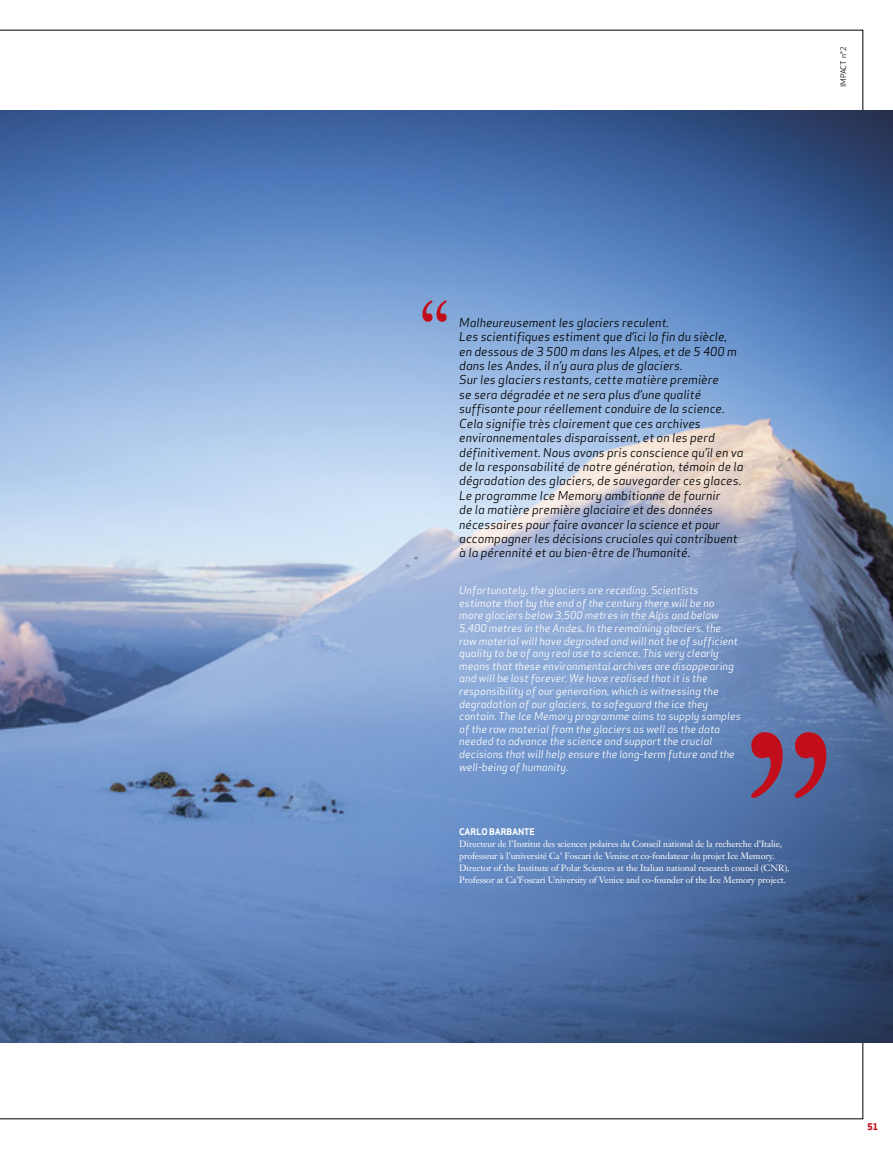
<style>
.page{position:relative;width:893px;height:1149px;background:#fff}
.page>*{position:absolute;margin:0;border:0;box-sizing:border-box;transform-origin:0 0}
.t1{font:italic 12px/14.4px "Apex Sans";color:#000}
.t2{font:italic 10.5px/12.6px "Apex Sans";color:#fff}
.t3{font:9px/12px "Janson Text";letter-spacing:-.01em;color:#fff}
.t4{font:700 9px "Apex Sans";letter-spacing:-.01em;color:#fff}
.t5{font:800 9px "Apex Sans";color:#c20e1a}
.t6{font:7.5px "Apex Sans";letter-spacing:-.01em;color:#000}
</style>
<div class="page">
<img style="left:0;top:111px;width:893px;height:931px">
<svg style="left:422px;top:300px;width:25px;height:22px"></svg>
<svg style="left:751px;top:732px;width:75px;height:66px;background:#824669"></svg>
<p class="t6" style="left:837px;top:87px;width:42px;rotate:-90deg">IMPACT n°2</p>
<p class="t1" style="left:459px;top:314px;width:286px">Malheureusement les glaciers reculent.<br>Les scientifiques estiment que d’ici la fin du siècle,<br>en dessous de 3 500 m dans les Alpes, et de 5 400 m dans les Andes, il n’y aura plus de glaciers.<br>Sur les glaciers restants, cette matière première<br>se sera dégradée et ne sera plus d’une qualité suffisante pour réellement conduire de la science.<br>Cela signifie très clairement que ces archives environnementales disparaissent, et on les perd définitivement. Nous avons pris conscience qu’il en va de la responsabilité de notre génération, témoin de la dégradation des glaciers, de sauvegarder ces glaces.<br>Le programme Ice Memory ambitionne de fournir<br>de la matière première glaciaire et des données nécessaires pour faire avancer la science et pour accompagner les décisions cruciales qui contribuent à la pérennité et au bien-être de l’humanité.</p>
<p class="t2" style="left:459px;top:582px;width:283px">Unfortunately, the glaciers are receding. Scientists estimate that by the end of the century there will be no more glaciers below 3,500 metres in the Alps and below 5,400 metres in the Andes. In the remaining glaciers, the raw material will have degraded and will not be of sufficient quality to be of any real use to science. This very clearly means that these environmental archives are disappearing and will be lost forever. We have realised that it is the responsibility of our generation, which is witnessing the degradation of our glaciers, to safeguard the ice they contain. The Ice Memory programme aims to supply samples of the raw material from the glaciers as well as the data needed to advance the science and support the crucial decisions that will help ensure the long-term future and the well-being of humanity.</p>
<p class="t4" style="left:459px;top:825px;width:77px">CARLO BARBANTE</p>
<p class="t3" style="left:459px;top:837px;width:332px">Directeur de l’Institut des sciences polaires du Conseil national de la recherche d’Italie, professeur à l’université Ca’ Foscari de Venise et co-fondateur du projet Ice Memory.<br>Director of the Institute of Polar Sciences at the Italian national research council (CNR), Professor at Ca’Foscari University of Venice and co-founder of the Ice Memory project.</p>
<p class="t5" style="left:867px;top:1120px;width:12px">51</p>
</div>
